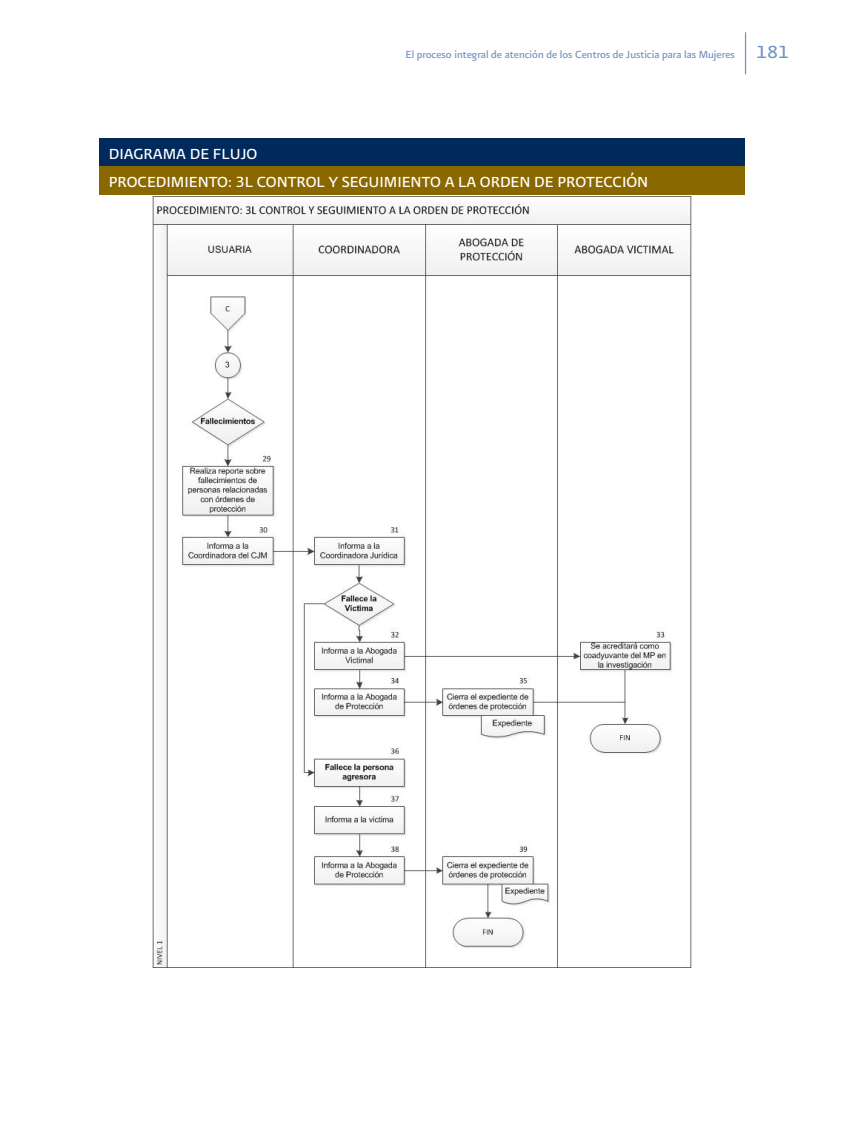
<style>
.page{position:relative;width:844px;height:1141px;background:#fff}
.page>*{position:absolute;margin:0;border:0;box-sizing:border-box;transform-origin:0 0}
.Título_de_tabla{font:17.5px "Presidencia Base";color:#fff}
.Título_de_tabla-2{font:17.5px "Presidencia Base CC";color:#fff}
.t1{font:12.25px "Presidencia Base";color:#7094c1}
.s1{font-size:21px}
</style>
<div class="page">
<hr style="left:744px;top:32px;width:2px;height:42px;background:#7094c1">
<div style="left:99px;top:139px;width:645px;height:28px;background:#00295c"></div>
<div style="left:99px;top:167px;width:645px;height:28px;background:#8a6800"></div>
<img style="left:152px;top:196px;width:539px;height:771px">
<p class="t1" style="left:405px;top:48px;width:385px">El proceso integral de atención de los Centros de Justicia para las Mujeres <span class="s1">181</span></p>
<p class="Título_de_tabla-2" style="left:109px;top:143px;width:150px">DIAGRAMA DE FLUJO</p>
<p class="Título_de_tabla" style="left:109px;top:171px;width:541px">PROCEDIMIENTO: 3L CONTROL Y SEGUIMIENTO A LA ORDEN DE PROTECCIÓN</p>
</div>
